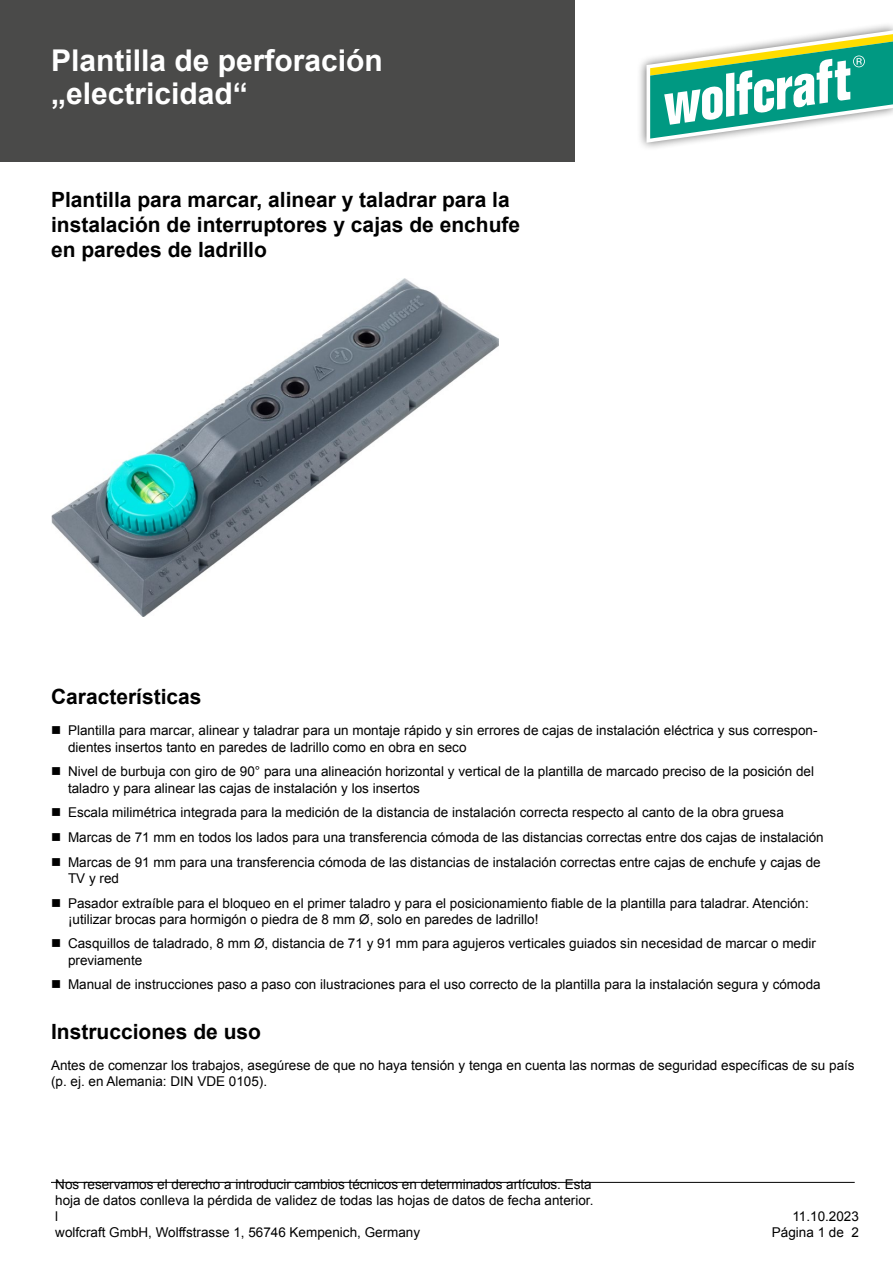
<style>
.page{position:relative;width:893px;height:1263px;background:#fff}
.page>*{position:absolute;margin:0;border:0;box-sizing:border-box;transform-origin:0 0}
.t1{font:700 30px/33px "Arial";color:#fff}
.t2{font:700 21px/25.2px "Arial";color:#000}
.t3{font:13.5px/16.2px "Arial";color:#000}
</style>
<div class="page">
<div style="left:0;top:0;width:574px;height:162px;background:#4a4a49"></div>
<hr style="left:51px;top:1182px;width:804px;height:1px;background:#000">
<div style="left:637px;top:22px;width:256px;height:130px;background:#000;opacity:.6"></div>
<svg style="left:646px;top:30px;width:247px;height:113px"></svg>
<img style="left:51px;top:278px;width:448px;height:338px">
<h1 class="t1" style="left:51px;top:45px;width:333px">Plantilla de perforación „electricidad“</h1>
<h2 class="t2" style="left:51px;top:187px;width:471px">Plantilla para marcar, alinear y taladrar para la instalación de interruptores y cajas de enchufe en paredes de ladrillo</h2>
<h2 class="t2" style="left:51px;top:685px;width:152px">Características</h2>
<p class="t3" style="left:68px;top:723px;width:751px">Plantilla para marcar, alinear y taladrar para un montaje rápido y sin errores de cajas de instalación eléctrica y sus correspon&shy;dientes insertos tanto en paredes de ladrillo como en obra en seco</p>
<p class="t3" style="left:68px;top:764px;width:747px">Nivel de burbuja con giro de 90° para una alineación horizontal y vertical de la plantilla de marcado preciso de la posición del taladro y para alinear las cajas de instalación y los insertos</p>
<p class="t3" style="left:68px;top:800px;width:757px;line-height:24.8px">Escala milimétrica integrada para la medición de la distancia de instalación correcta respecto al canto de la obra gruesa<br>Marcas de 71 mm en todos los lados para una transferencia cómoda de las distancias correctas entre dos cajas de instalación<br>Marcas de 91 mm para una transferencia cómoda de las distancias de instalación correctas entre cajas de enchufe y cajas de</p>
<p class="t3" style="left:68px;top:866px;width:742px;line-height:24.8px">TV y red<br>Pasador extraíble para el bloqueo en el primer taladro y para el posicionamiento fiable de la plantilla para taladrar. Atención:</p>
<p class="t3" style="left:68px;top:907px;width:750px;line-height:24.8px">¡utilizar brocas para hormigón o piedra de 8 mm Ø, solo en paredes de ladrillo!<br>Casquillos de taladrado, 8 mm Ø, distancia de 71 y 91 mm para agujeros verticales guiados sin necesidad de marcar o medir</p>
<p class="t3" style="left:68px;top:948px;width:754px;line-height:24.8px">previamente<br>Manual de instrucciones paso a paso con ilustraciones para el uso correcto de la plantilla para la instalación segura y cómoda</p>
<h2 class="t2" style="left:51px;top:1019px;width:212px">Instrucciones de uso</h2>
<p class="t3" style="left:51px;top:1057px;width:805px">Antes de comenzar los trabajos, asegúrese de que no haya tensión y tenga en cuenta las normas de seguridad específicas de su país (p. ej. en Alemania: DIN VDE 0105).</p>
<p class="t3" style="left:55px;top:1176px;width:540px">Nos reservamos el derecho a introducir cambios técnicos en determinados artículos. Esta hoja de datos conlleva la pérdida de validez de todas las hojas de datos de fecha anterior. l<br>wolfcraft GmbH, Wolffstrasse 1, 56746 Kempenich, Germany</p>
<p class="t3" style="left:772px;top:1208px;width:89px;text-align:right">11.10.2023<br>Página 1 de 2</p>
</div>
